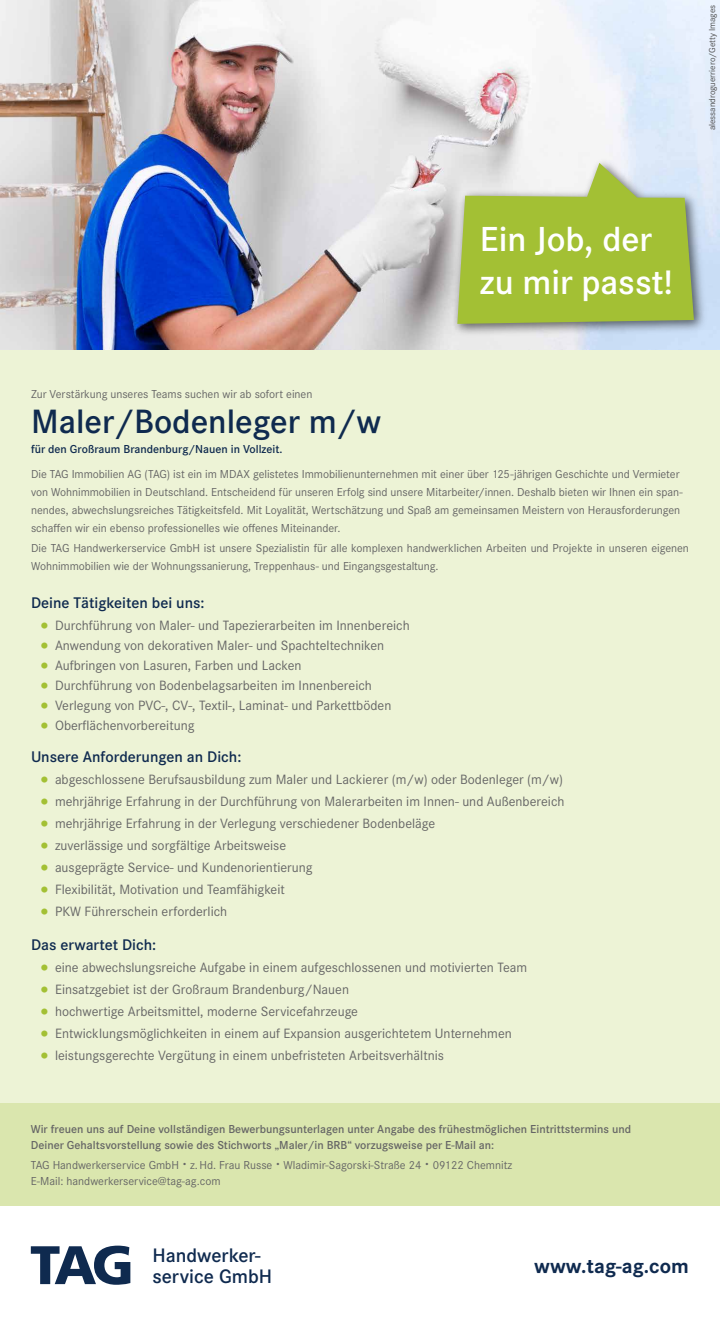
<style>
.page{position:relative;width:720px;height:1325px;background:#fff}
.page>*{position:absolute;margin:0;border:0;box-sizing:border-box;transform-origin:0 0}
.t1{font:600 36.1px/43.3px "Corporate S";color:#fff}
.t2{font:600 35px "Corporate S";color:#0f2a4f}
.t3{font:700 21.2px "Corporate S";color:#0f2a4f}
.t4{font:600 20.3px/21.6px "Corporate S";color:#0f2a4f}
.t5{font:600 16px "Corporate S";color:#0f2a4f}
.t6{font:14px "Corporate S";color:#666}
.t7{font:12px/18px "Corporate S";letter-spacing:-.005em;color:#666}
.t8{font:600 12px/16px "Corporate S";color:#666}
.t9{font:600 12px "Corporate S";color:#0f2a4f}
.t10{font:9px "Corporate S";color:#4d4d4d}
.s1{font-size:22px;color:#a3c034}
.s2{font-size:20px}
</style>
<div class="page">
<div style="left:0;top:350px;width:720px;height:754px;background:#edf3d6"></div>
<div style="left:0;top:1104px;width:720px;height:102px;background:#dae6ae"></div>
<img style="left:0;top:0;width:720px;height:350px">
<svg style="left:31px;top:1246px;width:99px;height:39px"></svg>
<div style="left:450px;top:157px;width:258px;height:181px;background:#000;opacity:.35"></div>
<div style="left:452px;top:158px;width:253px;height:177px;background:#000;opacity:.35"></div>
<svg style="left:457px;top:163px;width:237px;height:161px;background:#aec65b"></svg>
<p class="t10" style="left:707px;top:130px;width:127px;rotate:-90deg">alessandroguerriero/Getty Images</p>
<h1 class="t1" style="left:480px;top:218px;width:194px">Ein Job, der zu mir passt!</h1>
<p class="t7" style="left:31px;top:385px;width:283px">Zur Verstärkung unseres Teams suchen wir ab sofort einen</p>
<h2 class="t2" style="left:31px;top:402px;width:352px">Maler/Bodenleger m/w</h2>
<p class="t9" style="left:31px;top:442px;width:253px">für den Großraum Brandenburg/Nauen in Vollzeit.</p>
<p class="t7" style="left:31px;top:465px;width:653px">Die TAG Immobilien AG (TAG) ist ein im MDAX gelistetes Immobilienunternehmen mit einer über 125-jährigen Geschichte und Vermieter von Wohnimmobilien in Deutschland. Entscheidend für unseren Erfolg sind unsere Mitarbeiter/innen. Deshalb bieten wir Ihnen ein span&shy;nendes, abwechslungsreiches Tätigkeitsfeld. Mit Loyalität, Wertschätzung und Spaß am gemeinsamen Meistern von Herausforderungen schaffen wir ein ebenso professionelles wie offenes Miteinander.</p>
<p class="t7" style="left:31px;top:539px;width:659px">Die TAG Handwerkerservice GmbH ist unsere Spezialistin für alle komplexen handwerklichen Arbeiten und Projekte in unseren eigenen<br>Wohnimmobilien wie der Wohnungssanierung, Treppenhaus- und Eingangsgestaltung.</p>
<p class="t5" style="left:31px;top:594px;width:175px">Deine Tätigkeiten bei uns:</p>
<p class="t6" style="left:37px;top:618px;width:374px"><span class="s1">•</span> Durchführung von Maler- und Tapezierarbeiten im Innenbereich</p>
<p class="t6" style="left:37px;top:638px;width:349px"><span class="s1">•</span> Anwendung von dekorativen Maler- und Spachteltechniken</p>
<p class="t6" style="left:37px;top:658px;width:266px"><span class="s1">•</span> Aufbringen von Lasuren, Farben und Lacken</p>
<p class="t6" style="left:37px;top:678px;width:336px"><span class="s1">•</span> Durchführung von Bodenbelagsarbeiten im Innenbereich</p>
<p class="t6" style="left:37px;top:698px;width:356px"><span class="s1">•</span> Verlegung von PVC-, CV-, Textil-, Laminat- und Parkettböden</p>
<p class="t6" style="left:37px;top:718px;width:159px"><span class="s1">•</span> Oberflächenvorbereitung</p>
<p class="t5" style="left:31px;top:748px;width:212px">Unsere Anforderungen an Dich:</p>
<p class="t6" style="left:37px;top:772px;width:528px"><span class="s1">•</span> abgeschlossene Berufsausbildung zum Maler und Lackierer (m/w) oder Bodenleger (m/w)</p>
<p class="t6" style="left:37px;top:794px;width:529px"><span class="s1">•</span> mehrjährige Erfahrung in der Durchführung von Malerarbeiten im Innen- und Außenbereich</p>
<p class="t6" style="left:37px;top:816px;width:400px"><span class="s1">•</span> mehrjährige Erfahrung in der Verlegung verschiedener Bodenbeläge</p>
<p class="t6" style="left:37px;top:838px;width:251px"><span class="s1">•</span> zuverlässige und sorgfältige Arbeitsweise</p>
<p class="t6" style="left:37px;top:860px;width:277px"><span class="s1">•</span> ausgeprägte Service- und Kundenorientierung</p>
<p class="t6" style="left:37px;top:882px;width:249px"><span class="s1">•</span> Flexibilität, Motivation und Teamfähigkeit</p>
<p class="t6" style="left:37px;top:904px;width:192px"><span class="s1">•</span> PKW Führerschein erforderlich</p>
<p class="t5" style="left:31px;top:936px;width:127px">Das erwartet Dich:</p>
<p class="t6" style="left:37px;top:960px;width:492px"><span class="s1">•</span> eine abwechslungsreiche Aufgabe in einem aufgeschlossenen und motivierten Team</p>
<p class="t6" style="left:37px;top:982px;width:314px"><span class="s1">•</span> Einsatzgebiet ist der Großraum Brandenburg/Nauen</p>
<p class="t6" style="left:37px;top:1004px;width:323px"><span class="s1">•</span> hochwertige Arbeitsmittel, moderne Servicefahrzeuge</p>
<p class="t6" style="left:37px;top:1026px;width:476px"><span class="s1">•</span> Entwicklungsmöglichkeiten in einem auf Expansion ausgerichtetem Unternehmen</p>
<p class="t6" style="left:37px;top:1048px;width:409px"><span class="s1">•</span> leistungsgerechte Vergütung in einem unbefristeten Arbeitsverhältnis</p>
<p class="t8" style="left:31px;top:1121px;width:602px">Wir freuen uns auf Deine vollständigen Bewerbungsunterlagen unter Angabe des frühestmöglichen Eintrittstermins und<br>Deiner Gehaltsvorstellung sowie des Stichworts „Maler/in BRB“ vorzugsweise per E-Mail an:</p>
<p class="t7" style="left:31px;top:1157px;width:483px;line-height:16px">TAG Handwerkerservice GmbH <span class="s2">·</span> z.Hd. Frau Russe <span class="s2">·</span> Wladimir-Sagorski-Straße 24 <span class="s2">·</span> 09122 Chemnitz<br>E-Mail: handwerkerservice@tag-ag.com</p>
<h3 class="t4" style="left:152px;top:1244px;width:121px">Handwerker&shy;service GmbH</h3>
<h3 class="t3" style="left:534px;top:1254px;width:156px">www.tag-ag.com</h3>
</div>
